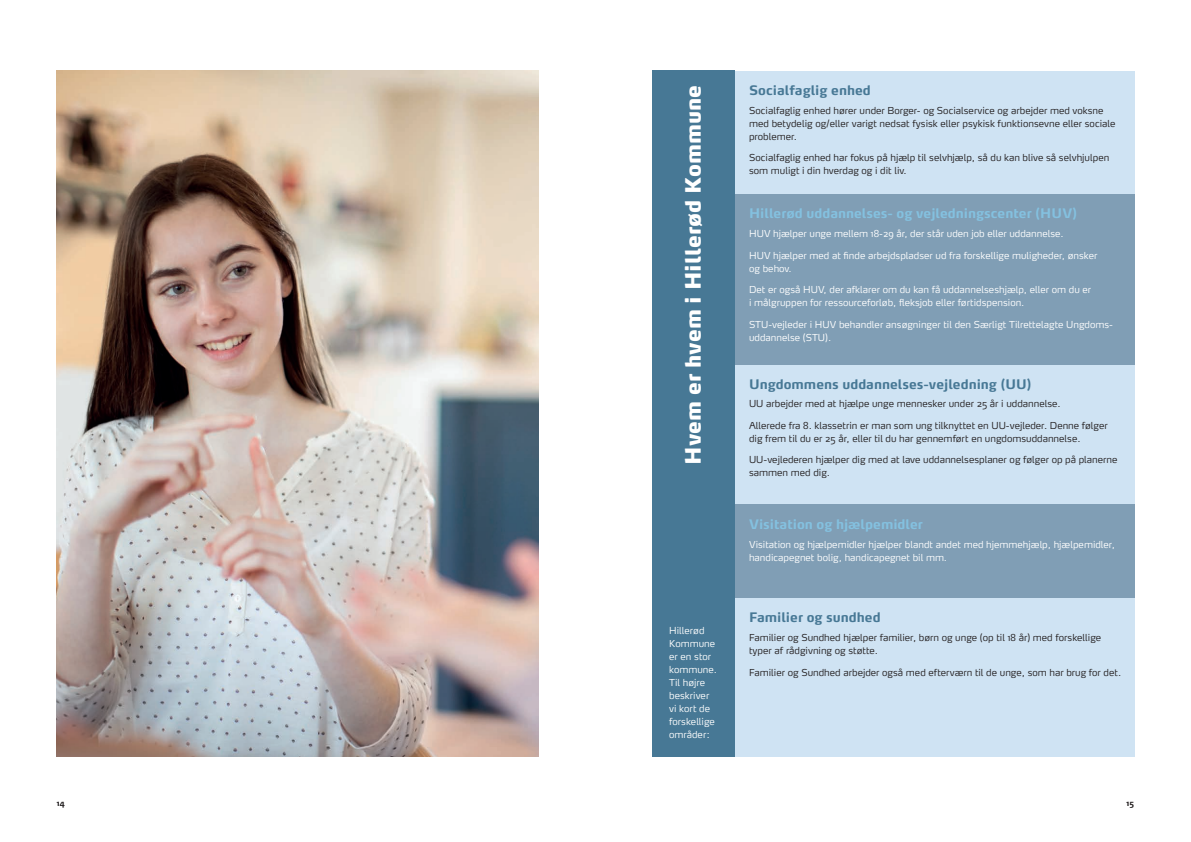
<style>
.page{position:relative;width:1191px;height:842px;background:#fff}
.page>*{position:absolute;margin:0;border:0;box-sizing:border-box;transform-origin:0 0}
.t1{font:900 21px "Max OT";color:#fff}
.t2{font:700 13px "Max OT";color:#477895}
.t3{font:700 13px "Max OT";color:#84c1e0}
.t4{font:300 9.5px/13px "Max OT";color:#231f20}
.t5{font:300 9.5px/13px "Max OT";color:#fff}
.t6{font:700 8px "Max OT";color:#231f20}
</style>
<div class="page">
<div style="left:735px;top:71px;width:399px;height:123px;background:#cfe3f3"></div>
<div style="left:735px;top:364px;width:399px;height:141px;background:#cfe3f3"></div>
<div style="left:735px;top:598px;width:399px;height:159px;background:#cfe3f3"></div>
<div style="left:735px;top:194px;width:399px;height:170px;background:#809eb5"></div>
<div style="left:735px;top:505px;width:399px;height:93px;background:#809eb5"></div>
<div style="left:652px;top:71px;width:83px;height:686px;background:#477895"></div>
<img style="left:57px;top:71px;width:482px;height:686px">
<h1 class="t1" style="left:679px;top:465px;width:381px;rotate:-90deg">Hvem er hvem i Hillerød Kommune</h1>
<p class="t5" style="left:669px;top:624px;width:49px">Hillerød<br>Kommune er en stor kommune.<br>Til højre beskriver vi kort de forskellige områder:</p>
<h2 class="t2" style="left:749px;top:82px;width:123px">Socialfaglig enhed</h2>
<p class="t4" style="left:749px;top:104px;width:368px">Socialfaglig enhed hører under Borger- og Socialservice og arbejder med voksne med betydelig og/eller varigt nedsat fysisk eller psykisk funktionsevne eller sociale problemer.</p>
<p class="t4" style="left:749px;top:152px;width:362px">Socialfaglig enhed har fokus på hjælp til selvhjælp, så du kan blive så selvhjulpen som muligt i din hverdag og i dit liv.</p>
<h2 class="t3" style="left:749px;top:205px;width:329px">Hillerød uddannelses- og vejledningscenter (HUV)</h2>
<p class="t5" style="left:749px;top:228px;width:316px">HUV hjælper unge mellem 18-29 år, der står uden job eller uddannelse.</p>
<p class="t5" style="left:749px;top:249px;width:350px">HUV hjælper med at finde arbejdspladser ud fra forskellige muligheder, ønsker og behov.</p>
<p class="t5" style="left:749px;top:284px;width:344px">Det er også HUV, der afklarer om du kan få uddannelseshjælp, eller om du er i målgruppen for ressourceforløb, fleksjob eller førtidspension.</p>
<p class="t5" style="left:749px;top:318px;width:365px">STU-vejleder i HUV behandler ansøgninger til den Særligt Tilrettelagte Ungdoms&shy;uddannelse (STU).</p>
<h2 class="t2" style="left:749px;top:375px;width:284px">Ungdommens uddannelses-vejledning (UU)</h2>
<p class="t4" style="left:749px;top:398px;width:313px">UU arbejder med at hjælpe unge mennesker under 25 år i uddannelse.</p>
<p class="t4" style="left:749px;top:419px;width:360px">Allerede fra 8. klassetrin er man som ung tilknyttet en UU-vejleder. Denne følger dig frem til du er 25 år, eller til du har gennemført en ungdomsuddannelse.</p>
<p class="t4" style="left:749px;top:454px;width:370px">UU-vejlederen hjælper dig med at lave uddannelsesplaner og følger op på planerne sammen med dig.</p>
<h2 class="t3" style="left:749px;top:516px;width:175px">Visitation og hjælpemidler</h2>
<p class="t5" style="left:749px;top:538px;width:367px">Visitation og hjælpemidler hjælper blandt andet med hjemmehjælp, hjælpemidler, handicapegnet bolig, handicapegnet bil mm.</p>
<h2 class="t2" style="left:749px;top:609px;width:133px">Familier og sundhed</h2>
<p class="t4" style="left:749px;top:632px;width:354px">Familier og Sundhed hjælper familier, børn og unge (op til 18 år) med forskellige typer af rådgivning og støtte.</p>
<p class="t4" style="left:749px;top:666px;width:373px">Familier og Sundhed arbejder også med efterværn til de unge, som har brug for det.</p>
<p class="t6" style="left:57px;top:797px;width:10px">14</p>
<p class="t6" style="left:1126px;top:797px;width:9px">15</p>
</div>
